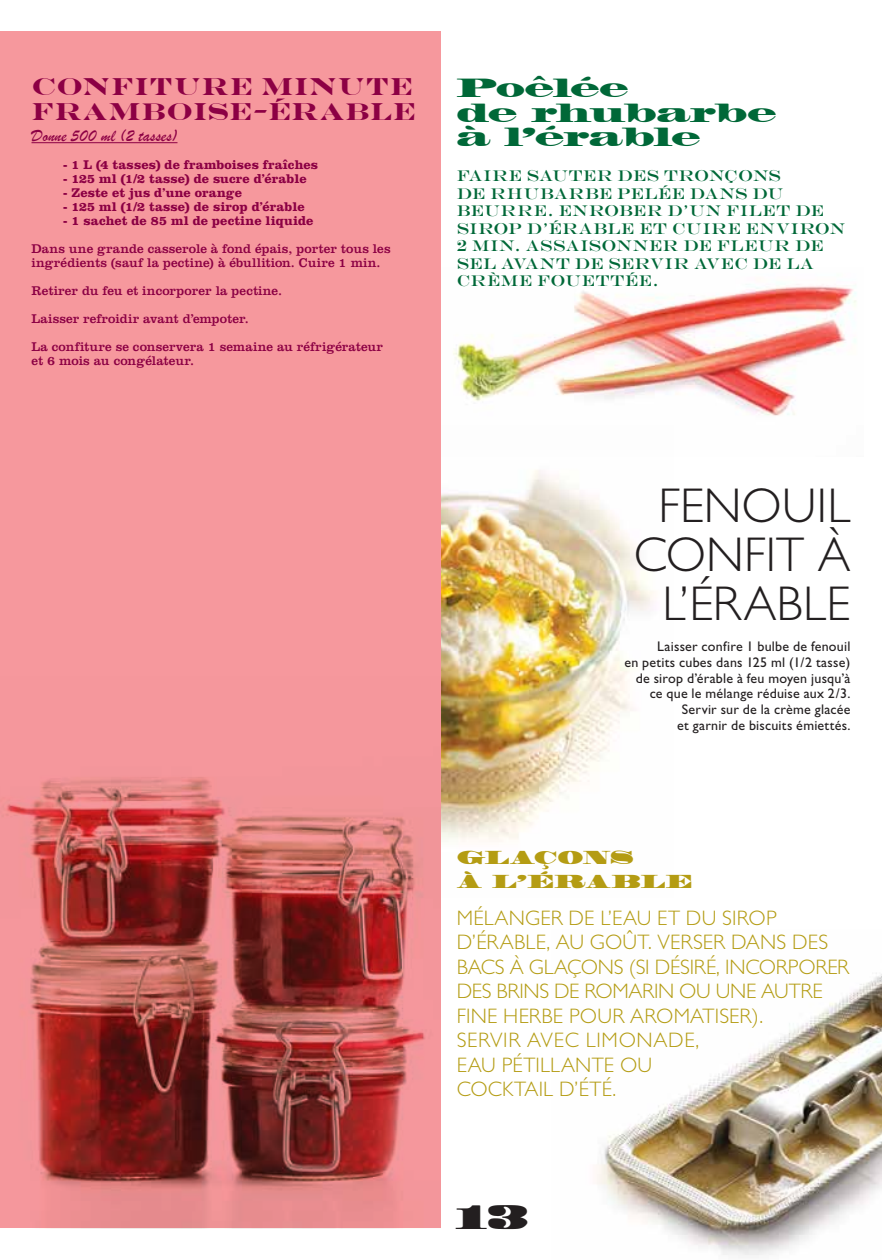
<style>
.page{position:relative;width:882px;height:1260px;background:#fff}
.page>*{position:absolute;margin:0;border:0;box-sizing:border-box;transform-origin:0 0}
.t1{font:300 49px/49px "Gill Sans";letter-spacing:.005em;color:#231f20;text-align:center}
.t2{font:31.5px "Madrone";color:#231f20}
.t3{font:700 24.5px/24.5px "Engravers";letter-spacing:.025em;color:#8c0044}
.t4{font:24.5px/24.5px "Madrone";letter-spacing:-.045em;color:#006838}
.t5{font:300 21px/24.5px "Gill Sans";letter-spacing:.005em;color:#b49c13}
.t6{font:17.5px "Brush Script";letter-spacing:.01em;color:#8c0044}
.t7{font:17.5px/24.5px "Madrone";letter-spacing:-.01em;color:#b49c13}
.t8{font:15.75px/17.5px "Engravers";letter-spacing:.035em;color:#006838}
.t9{font:14px/15.8px "Gill Sans";letter-spacing:.015em;color:#231f20;text-align:right}
.t10{font:13.12px/28px "Clarendon";letter-spacing:.01em;color:#8c0044}
.t11{font:700 13.12px "Clarendon";letter-spacing:.005em;color:#8c0044}
</style>
<div class="page">
<img style="left:453px;top:285px;width:403px;height:131px">
<img style="left:597px;top:973px;width:285px;height:283px">
<img style="left:441px;top:470px;width:214px;height:372px">
<div style="left:0;top:32px;width:441px;height:1196px;background:#f6989d"></div>
<hr style="left:32px;top:142px;width:146px;height:1px;background:#8c0044">
<img style="left:2px;top:777px;width:423px;height:451px">
<h3 class="t3" style="left:32px;top:75px;width:385px">CONFITURE MINUTE<br>FRAMBOISE-ÉRABLE</h3>
<h3 class="t6" style="left:32px;top:125px;width:148px">Donne 500 ml (2 tasses)</h3>
<p class="t11" style="left:63px;top:157px;width:257px">- 1 L (4 tasses) de framboises fraîches</p>
<p class="t11" style="left:63px;top:171px;width:245px">- 125 ml (1/2 tasse) de sucre d’érable</p>
<p class="t11" style="left:63px;top:185px;width:180px">- Zeste et jus d’une orange</p>
<p class="t11" style="left:63px;top:199px;width:243px">- 125 ml (1/2 tasse) de sirop d’érable</p>
<p class="t11" style="left:63px;top:213px;width:252px">- 1 sachet de 85 ml de pectine liquide</p>
<p class="t10" style="left:32px;top:241px;width:361px;line-height:14px">Dans une grande casserole à fond épais, porter tous les ingrédients (sauf la pectine) à ébullition. Cuire 1 min.</p>
<p class="t10" style="left:32px;top:276px;width:353px">Retirer du feu et incorporer la pectine.<br>Laisser refroidir avant d’empoter.<br>La confiture se conservera 1 semaine au réfrigérateur</p>
<p class="t10" style="left:32px;top:346px;width:164px">et 6 mois au congélateur.</p>
<h3 class="t4" style="left:457px;top:76px;width:321px">Poêlée<br>de rhubarbe à l’érable</h3>
<p class="t8" style="left:457px;top:167px;width:390px">FAIRE SAUTER DES TRONÇONS<br>DE RHUBARBE PELÉE DANS DU<br>BEURRE. ENROBER D’UN FILET DE<br>SIROP D’ÉRABLE ET CUIRE ENVIRON<br>2 MIN. ASSAISONNER DE FLEUR DE<br>SEL AVANT DE SERVIR AVEC DE LA<br>CRÈME FOUETTÉE.</p>
<h1 class="t1" style="left:634px;top:481px;width:218px">FENOUIL<br>CONFIT À<br>L’ÉRABLE</h1>
<p class="t9" style="left:624px;top:639px;width:228px">Laisser confire 1 bulbe de fenouil<br>en petits cubes dans 125 ml (1/2 tasse) de sirop d’érable à feu moyen jusqu’à ce que le mélange réduise aux 2/3.<br>Servir sur de la crème glacée<br>et garnir de biscuits émiettés.</p>
<h3 class="t7" style="left:457px;top:845px;width:238px">GLAÇONS<br>À L’ÉRABLE</h3>
<h3 class="t5" style="left:457px;top:906px;width:394px">MÉLANGER DE L’EAU ET DU SIROP<br>D’ÉRABLE, AU GOÛT. VERSER DANS DES<br>BACS À GLAÇONS (SI DÉSIRÉ, INCORPORER<br>DES BRINS DE ROMARIN OU UNE AUTRE<br>FINE HERBE POUR AROMATISER).<br>SERVIR AVEC LIMONADE,<br>EAU PÉTILLANTE OU<br>COCKTAIL D’ÉTÉ.</h3>
<h2 class="t2" style="left:455px;top:1197px;width:75px">13</h2>
</div>
